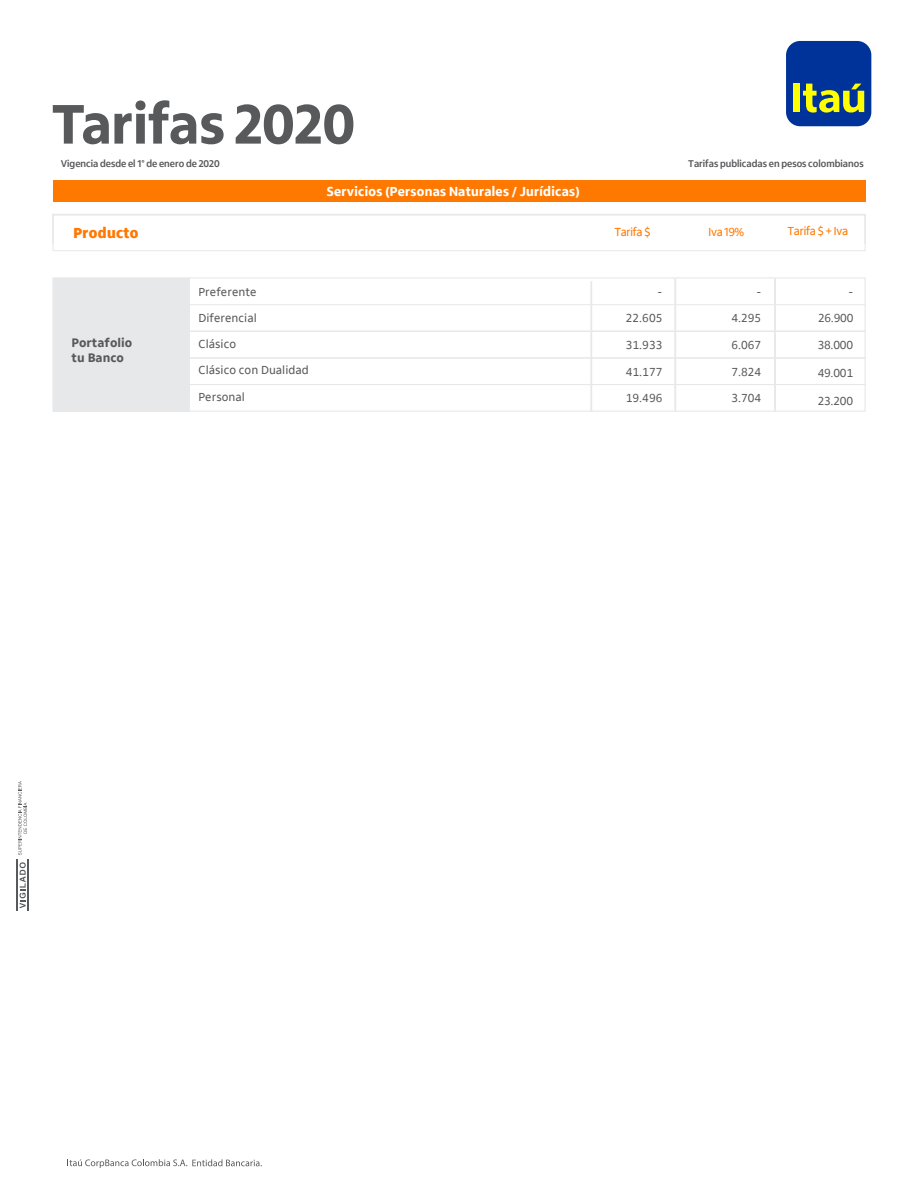
<style>
.page{position:relative;width:918px;height:1188px;background:#fff}
.page>*{position:absolute;margin:0;border:0;box-sizing:border-box;transform-origin:0 0}
.t1{font:800 57.15px "Itau Display";color:#58595b}
.t2{font:800 15px "Itau Display";letter-spacing:.02em;color:#ff7800}
.t3{font:800 13.5px "Itau Display";letter-spacing:.02em;color:#fff}
.t4{font:800 12.75px/15.3px "Itau Text";color:#58595b}
.t5{font:12px/26.1px "Itau Text";color:#58595b}
.t6{font:12px "Itau Display";letter-spacing:-.02em;color:#ff7800}
.t7{font:700 10.05px "Itau Display";color:#58595b}
</style>
<div class="page">
<div style="left:53px;top:181px;width:812px;height:21px;background:#ff7800"></div>
<hr style="left:16px;top:859px;width:1px;height:52px;background:#58595b">
<hr style="left:27px;top:859px;width:1px;height:52px;background:#58595b">
<svg style="left:18px;top:781px;width:9px;height:74px"></svg>
<svg style="left:20px;top:862px;width:6px;height:46px"></svg>
<svg style="left:69px;top:1159px;width:193px;height:9px"></svg>
<div style="left:52px;top:214px;width:814px;height:31px;border:2px solid #e7e8ea"></div>
<div style="left:53px;top:244px;width:812px;height:7px;border:1px solid #e7e8ea"></div>
<div style="left:786px;top:41px;width:85px;height:85px;background:#039;border-radius:14px"></div>
<div style="left:793px;top:84px;width:7px;height:28px;background:#ff0"></div>
<svg style="left:803px;top:84px;width:61px;height:29px"></svg>
<div style="left:52px;top:277px;width:814px;height:28px;border:1px solid #e7e8ea"></div>
<div style="left:52px;top:304px;width:814px;height:28px;border:1px solid #e7e8ea"></div>
<hr style="left:53px;top:304px;width:812px;height:1px;background:#e7e8ea">
<hr style="left:53px;top:331px;width:812px;height:1px;background:#e7e8ea">
<div style="left:52px;top:357px;width:814px;height:28px;border:1px solid #e7e8ea"></div>
<hr style="left:53px;top:358px;width:812px;height:1px;background:#e7e8ea">
<div style="left:52px;top:384px;width:814px;height:28px;border:1px solid #e7e8ea"></div>
<hr style="left:774px;top:279px;width:2px;height:133px;background:#e7e8ea">
<hr style="left:674px;top:279px;width:2px;height:133px;background:#e7e8ea">
<hr style="left:590px;top:281px;width:2px;height:131px;background:#e7e8ea">
<div style="left:53px;top:278px;width:136px;height:133px;background:#e7e8ea"></div>
<h1 class="t1" style="left:52px;top:91px;width:305px">Tarifas 2020</h1>
<p class="t7" style="left:61px;top:158px;width:160px">Vigencia desde el 1° de enero de 2020</p>
<p class="t3" style="left:327px;top:184px;width:254px">Servicios (Personas Naturales / Jurídicas)</p>
<p class="t2" style="left:74px;top:224px;width:66px">Producto</p>
<p class="t7" style="left:688px;top:158px;width:177px">Tarifas publicadas en pesos colombianos</p>
<p class="t6" style="left:614px;top:225px;width:38px">Tarifa $</p>
<p class="t6" style="left:709px;top:225px;width:37px">Iva 19%</p>
<p class="t6" style="left:788px;top:224px;width:62px">Tarifa $ + Iva</p>
<p class="t4" style="left:72px;top:335px;width:62px">Portafolio tu Banco</p>
<p class="t5" style="left:199px;top:279px;width:60px">Preferente</p>
<p class="t5" style="left:658px;top:279px;width:6px">-</p>
<p class="t5" style="left:756px;top:279px;width:6px">-</p>
<p class="t5" style="left:849px;top:279px;width:6px">-</p>
<p class="t5" style="left:199px;top:305px;width:60px">Diferencial<br>Clásico</p>
<p class="t5" style="left:199px;top:357px;width:112px">Clásico con Dualidad</p>
<p class="t5" style="left:626px;top:305px;width:38px">22.605</p>
<p class="t5" style="left:626px;top:332px;width:38px">31.933</p>
<p class="t5" style="left:731px;top:332px;width:31px">6.067</p>
<p class="t5" style="left:731px;top:305px;width:31px">4.295</p>
<p class="t5" style="left:818px;top:305px;width:37px">26.900</p>
<p class="t5" style="left:818px;top:333px;width:37px">38.000</p>
<p class="t5" style="left:731px;top:359px;width:31px">7.824</p>
<p class="t5" style="left:818px;top:360px;width:37px">49.001</p>
<p class="t5" style="left:818px;top:388px;width:37px">23.200</p>
<p class="t5" style="left:626px;top:359px;width:38px">41.177</p>
<p class="t5" style="left:626px;top:386px;width:38px">19.496</p>
<p class="t5" style="left:731px;top:386px;width:31px">3.704</p>
<p class="t5" style="left:199px;top:384px;width:48px">Personal</p>
</div>
